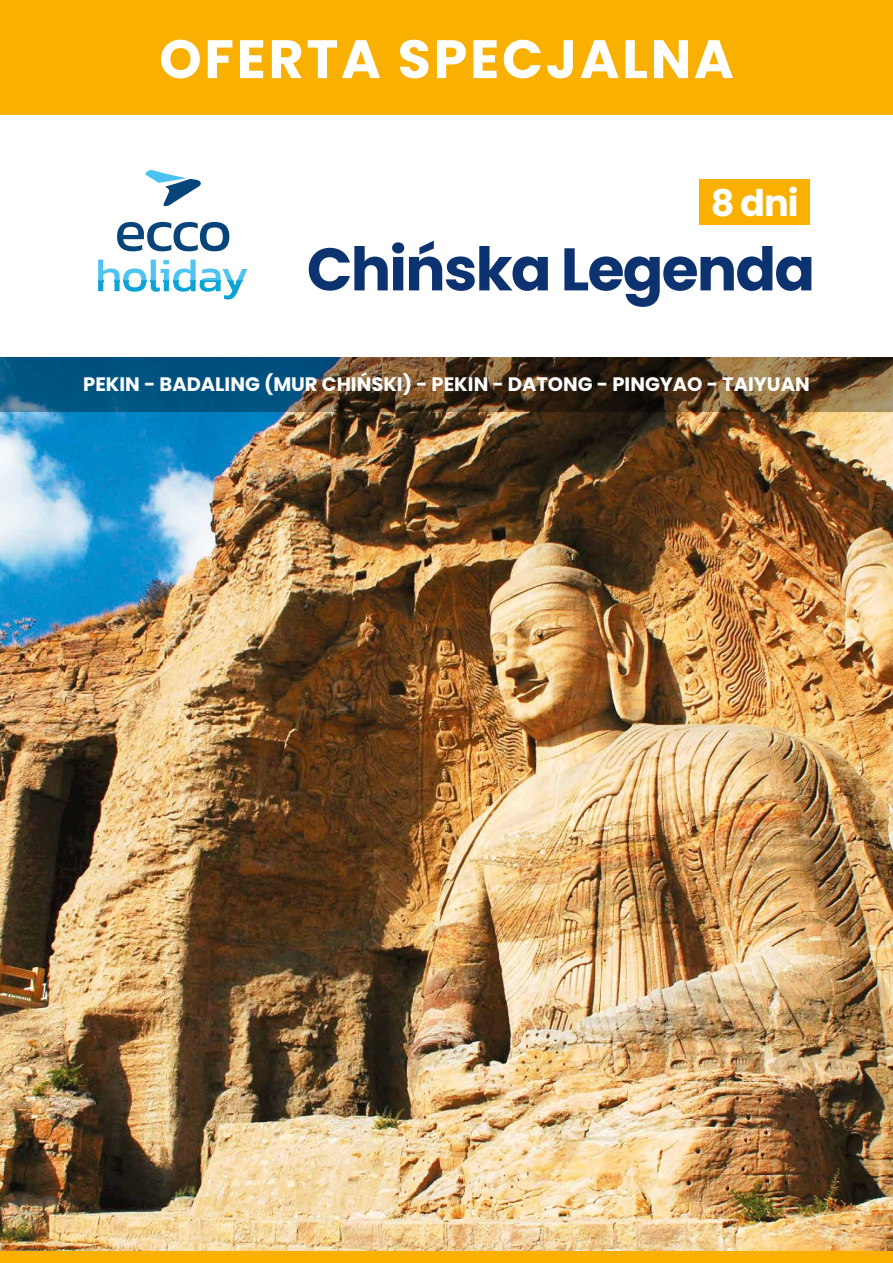
<style>
.page{position:relative;width:893px;height:1263px;background:#fff}
.page>*{position:absolute;margin:0;border:0;box-sizing:border-box;transform-origin:0 0}
.t1{font:700 60px "Poppins";letter-spacing:-.03em;color:#0d3270}
.t2{font:700 54px "Poppins";letter-spacing:.05em;color:#fff}
.t3{font:700 36.75px "Poppins";color:#fff}
.t4{font:700 19.5px "Poppins";color:#fff}
</style>
<div class="page">
<img style="left:0;top:411px;width:893px;height:840px">
<div style="left:0;top:1251px;width:893px;height:12px;background:#f9b000"></div>
<svg style="left:0;top:357px;width:893px;height:54px;background:#394746"></svg>
<div style="left:0;top:0;width:893px;height:115px;background:#f9b000"></div>
<div style="left:700px;top:179px;width:110px;height:45px;background:#f9b000"></div>
<svg style="left:98px;top:260px;width:149px;height:20px"></svg>
<svg style="left:98px;top:281px;width:145px;height:18px"></svg>
<svg style="left:117px;top:222px;width:112px;height:29px"></svg>
<svg style="left:145px;top:170px;width:56px;height:37px"></svg>
<h2 class="t2" style="left:159px;top:28px;width:576px">OFERTA SPECJALNA</h2>
<h3 class="t3" style="left:711px;top:182px;width:89px">8 dni</h3>
<h1 class="t1" style="left:307px;top:235px;width:510px">Chińska Legenda</h1>
<p class="t4" style="left:83px;top:373px;width:728px">PEKIN - BADALING (MUR CHIŃSKI) - PEKIN - DATONG - PINGYAO - TAIYUAN</p>
</div>
